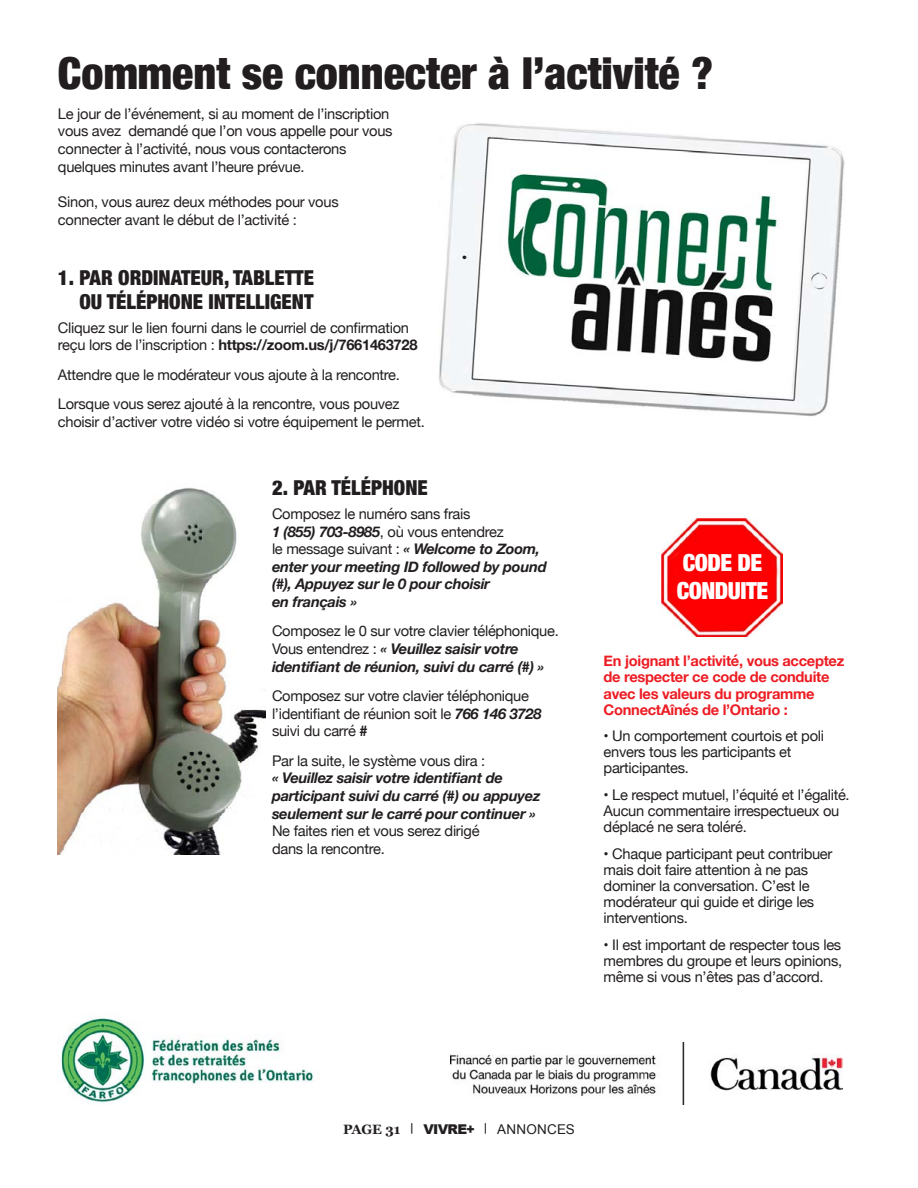
<style>
.page{position:relative;width:918px;height:1188px;background:#fff}
.page>*{position:absolute;margin:0;border:0;box-sizing:border-box;transform-origin:0 0}
.t1{font:900 condensed 44.1px "Helvetica Neue";color:#221e1f}
.t2{font:900 condensed 23.55px/28.2px "Helvetica Neue";letter-spacing:-.02em;color:#fff}
.t3{font:900 condensed 20.55px/24.6px "Helvetica Neue";color:#221e1f;text-align:right}
.t4{font:14.7px/16.2px "Helvetica Neue";letter-spacing:-.02em;color:#221e1f}
.t5{font:italic 700 14.7px/17.5px "Helvetica Neue";letter-spacing:-.02em;color:#221e1f}
.t6{font:700 14.7px/16.2px "Helvetica Neue";letter-spacing:-.02em;color:#ed1c23}
.t7{font:700 13.5px "Georgia";letter-spacing:-.015em;color:#231f20}
.s1{font-weight:700}
.s2{font-weight:400;font-style:normal}
.s3{font-weight:700;font-style:italic}
.s4{font-family:"Arial";font-weight:900}
.s5{font-family:"Arial";font-weight:400}
</style>
<div class="page">
<img style="left:451px;top:1042px;width:391px;height:62px">
<img style="left:58px;top:487px;width:207px;height:367px">
<img style="left:439px;top:123px;width:405px;height:294px">
<img style="left:662px;top:518px;width:120px;height:118px">
<img style="left:61px;top:1018px;width:253px;height:86px">
<h1 class="t1" style="left:58px;top:37px;width:657px">Comment se connecter à l’activité ?</h1>
<p class="t4" style="left:58px;top:106px;width:336px;line-height:17.5px">Le jour de l’événement, si au moment de l’inscription vous avez demandé que l’on vous appelle pour vous connecter à l’activité, nous vous contacterons quelques minutes avant l’heure prévue.</p>
<p class="t4" style="left:58px;top:194px;width:282px;line-height:17.5px">Sinon, vous aurez deux méthodes pour vous connecter avant le début de l’activité :</p>
<h3 class="t3" style="left:58px;top:264px;width:257px">1. PAR ORDINATEUR, TABLETTE<br>OU TÉLÉPHONE INTELLIGENT</h3>
<p class="t4" style="left:58px;top:320px;width:361px;line-height:17.5px">Cliquez sur le lien fourni dans le courriel de confirmation reçu lors de l’inscription : <span class="s1">https://zoom.us/j/7661463728</span></p>
<p class="t4" style="left:58px;top:361px;width:343px;line-height:29.4px">Attendre que le modérateur vous ajoute à la rencontre.<br>Lorsque vous serez ajouté à la rencontre, vous pouvez</p>
<p class="t4" style="left:58px;top:414px;width:368px">choisir d’activer votre vidéo si votre équipement le permet.</p>
<h3 class="t3" style="left:272px;top:475px;width:157px">2. PAR TÉLÉPHONE</h3>
<p class="t5" style="left:272px;top:505px;width:276px"><span class="s2">Composez le numéro sans frais<br></span>1 (855) 703-8985<span class="s2">, où vous entendrez<br>le message suivant :</span> « Welcome to Zoom, enter your meeting ID followed by pound (#), Appuyez sur le 0 pour choisir<br>en français »</p>
<p class="t5" style="left:272px;top:623px;width:288px"><span class="s2">Composez le 0 sur votre clavier téléphonique.<br>Vous entendrez :</span> « Veuillez saisir votre identifiant de réunion, suivi du carré (#) »</p>
<p class="t4" style="left:272px;top:688px;width:271px;line-height:17.5px">Composez sur votre clavier téléphonique l’identifiant de réunion soit le <span class="s3">766 146 3728 </span>suivi du carré <span class="s3">#</span></p>
<p class="t4" style="left:272px;top:753px;width:215px">Par la suite, le système vous dira :</p>
<p class="t5" style="left:272px;top:770px;width:270px">« Veuillez saisir votre identifiant de participant suivi du carré (#) ou appuyez seulement sur le carré pour continuer »</p>
<p class="t4" style="left:272px;top:823px;width:209px;line-height:17.5px">Ne faites rien et vous serez dirigé dans la rencontre.</p>
<h2 class="t2" style="left:677px;top:547px;width:93px">CODE DE<br>CONDUITE</h2>
<p class="t6" style="left:604px;top:653px;width:242px">En joignant l’activité, vous acceptez de respecter ce code de conduite avec les valeurs du programme<br>ConnectAînés de l’Ontario :</p>
<p class="t4" style="left:604px;top:729px;width:222px">• Un comportement courtois et poli envers tous les participants et participantes.</p>
<p class="t4" style="left:604px;top:787px;width:248px">• Le respect mutuel, l’équité et l’égalité.<br>Aucun commentaire irrespectueux ou déplacé ne sera toléré.</p>
<p class="t4" style="left:604px;top:846px;width:230px">• Chaque participant peut contribuer mais doit faire attention à ne pas dominer la conversation. C’est le modérateur qui guide et dirige les interventions.</p>
<p class="t4" style="left:604px;top:937px;width:240px;text-align:justify">• Il est important de respecter tous les membres du groupe et leurs opinions, même si vous n’êtes pas d’accord.</p>
<p class="t7" style="left:343px;top:1119px;width:233px">PAGE 31 ︳ <span class="s4">VIVRE+</span> ︳ <span class="s5">ANNONCES</span></p>
</div>
